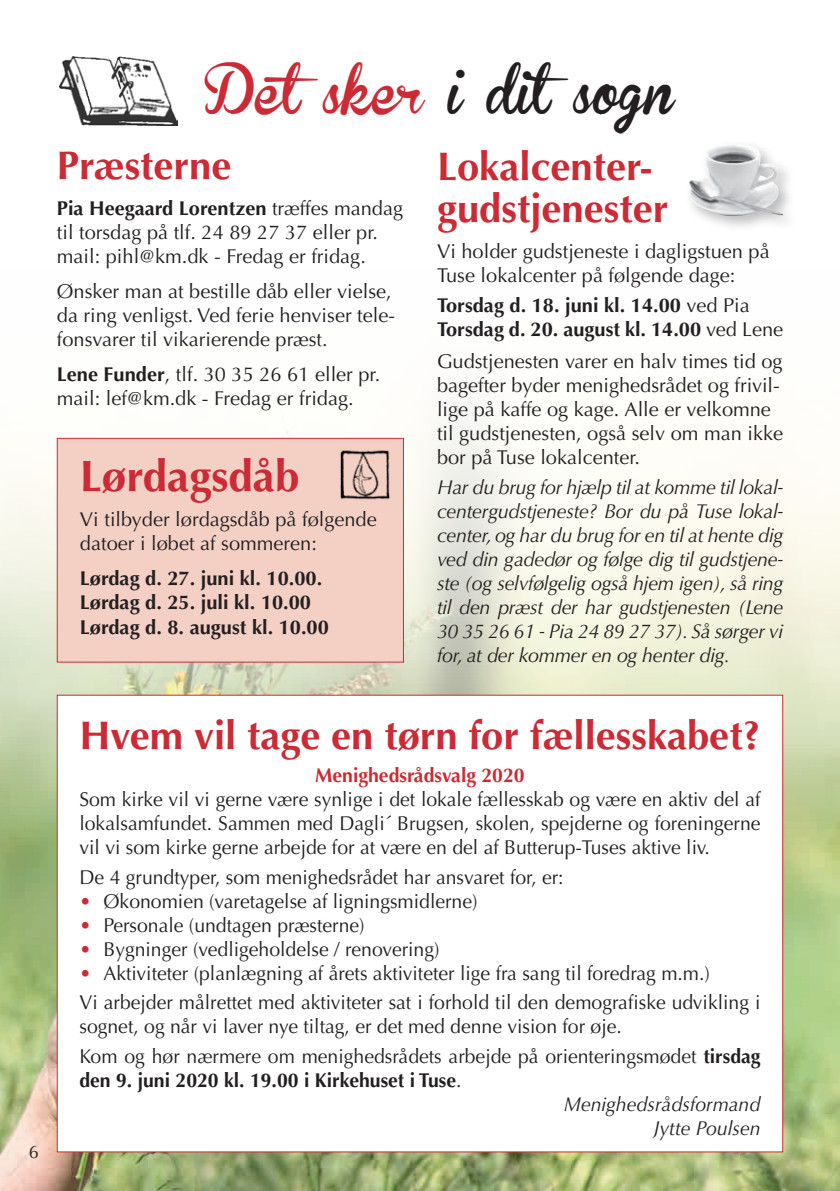
<style>
.page{position:relative;width:840px;height:1191px;background:#fff}
.page>*{position:absolute;margin:0;border:0;box-sizing:border-box;transform-origin:0 0}
.t1{font:48px "Brannboll Fet";color:#231f20}
.t2{font:700 44px "Optima LT Std";color:#cc2b36}
.t3{font:700 40px/42px "Optima LT Std";color:#cc2b36}
.t4{font:20px/24px "Optima LT Std";color:#231f20}
.t5{font:italic 20px/24px "Optima LT Std";letter-spacing:-.015em;color:#231f20;text-align:justify}
.t6{font:700 20px/24px "Optima LT Std";color:#231f20}
.t7{font:700 20px "Optima LT Std";color:#cc2b36}
.t8{font:18px "Optima LT Std";color:#231f20}
.s1{color:#cc2b36}
.s2{font-weight:700}
.s3{font-weight:400}
</style>
<div class="page">
<img style="left:0;top:408px;width:839px;height:783px">
<img style="left:59px;top:57px;width:118px;height:68px">
<div style="left:57px;top:438px;width:347px;height:224px;background:#f3cfc4;border:1px solid #cc2b36"></div>
<img style="left:340px;top:450px;width:50px;height:50px">
<div style="left:684px;top:139px;width:114px;height:93px;background:#231f20;opacity:.3"></div>
<img style="left:688px;top:144px;width:94px;height:72px">
<div style="left:57px;top:694px;width:725px;height:458px;background:#fff"></div>
<h1 class="t1" style="left:204px;top:66px;width:472px"><span class="s1">Detsker</span> i dit sogn</h1>
<h3 class="t3" style="left:57px;top:145px;width:176px">Præsterne</h3>
<p class="t4" style="left:57px;top:196px;width:347px"><span class="s2">Pia Heegaard Lorentzen</span> træffes mandag til torsdag på tlf. 24 89 27 37 eller pr. mail: pihl@km.dk - Fredag er fridag.</p>
<p class="t4" style="left:57px;top:279px;width:339px">Ønsker man at bestille dåb eller vielse, da ring venligst. Ved ferie henviser tele&shy;fonsvarer til vikarierende præst.</p>
<p class="t4" style="left:57px;top:363px;width:325px"><span class="s2">Lene Funder</span>, tlf. 30 35 26 61 eller pr. mail: lef@km.dk - Fredag er fridag.</p>
<h3 class="t3" style="left:437px;top:146px;width:233px">Lokalcenter&shy;gudstjenester</h3>
<p class="t4" style="left:437px;top:239px;width:334px">Vi holder gudstjeneste i dagligstuen på<br>Tuse lokalcenter på følgende dage:</p>
<p class="t6" style="left:437px;top:293px;width:347px">Torsdag d. 18. juni kl. 14.00 <span class="s3">ved Pia<br></span>Torsdag d. 20. august kl. 14.00 <span class="s3">ved Lene</span></p>
<p class="t4" style="left:437px;top:349px;width:347px">Gudstjenesten varer en halv times tid og bagefter byder menighedsrådet og frivil&shy;lige på kaffe og kage. Alle er velkomne til gudstjenesten, også selv om man ikke bor på Tuse lokalcenter.</p>
<p class="t5" style="left:437px;top:475px;width:347px">Har du brug for hjælp til at komme til lokal&shy;centergudstjeneste? Bor du på Tuse lokal&shy;center, og har du brug for en til at hente dig ved din gadedør og følge dig til gudstjene&shy;ste (og selvfølgelig også hjem igen), så ring til den præst der har gudstjenesten (Lene 30 35 26 61 - Pia 24 89 27 37). Så sørger vi for, at der kommer en og henter dig.</p>
<h2 class="t2" style="left:80px;top:450px;width:221px">Lørdagsdåb</h2>
<p class="t4" style="left:80px;top:507px;width:298px">Vi tilbyder lørdagsdåb på følgende datoer i løbet af sommeren:</p>
<p class="t6" style="left:80px;top:567px;width:250px">Lørdag d. 27. juni kl. 10.00.<br>Lørdag d. 25. juli kl. 10.00<br>Lørdag d. 8. august kl. 10.00</p>
<p class="t8" style="left:29px;top:1141px;width:12px">6</p>
<h3 class="t3" style="left:79px;top:715px;width:682px">Hvem vil tage en tørn for fællesskabet?</h3>
<p class="t7" style="left:315px;top:763px;width:211px">Menighedsrådsvalg 2020</p>
<p class="t4" style="left:79px;top:787px;width:682px;text-align:justify">Som kirke vil vi gerne være synlige i det lokale fællesskab og være en aktiv del af lokalsamfundet. Sammen med Dagli´ Brugsen, skolen, spejderne og foreningerne vil vi som kirke gerne arbejde for at være en del af Butterup-Tuses aktive liv.</p>
<p class="t4" style="left:79px;top:865px;width:485px">De 4 grundtyper, som menighedsrådet har ansvaret for, er:</p>
<p class="t4" style="left:79px;top:889px;width:399px"><span class="s1">•</span> Økonomien (varetagelse af ligningsmidlerne)</p>
<p class="t4" style="left:79px;top:913px;width:286px"><span class="s1">•</span> Personale (undtagen præsterne)</p>
<p class="t4" style="left:79px;top:937px;width:361px"><span class="s1">•</span> Bygninger (vedligeholdelse / renovering)</p>
<p class="t4" style="left:79px;top:958px;width:682px;line-height:29.6px"><span class="s1">•</span> Aktiviteter (planlægning af årets aktiviteter lige fra sang til foredrag m.m.)<br>Vi arbejder målrettet med aktiviteter sat i forhold til den demografiske udvikling i</p>
<p class="t4" style="left:79px;top:1012px;width:682px;line-height:29.6px">sognet, og når vi laver nye tiltag, er det med denne vision for øje.<br>Kom og hør nærmere om menighedsrådets arbejde på orienteringsmødet <span class="s2">tirsdag</span></p>
<p class="t6" style="left:79px;top:1068px;width:383px">den 9. juni 2020 kl. 19.00 i Kirkehuset i Tuse<span class="s3">.</span></p>
<p class="t5" style="left:563px;top:1092px;width:198px;text-align:right">Menighedsrådsformand<br>Jytte Poulsen</p>
</div>
